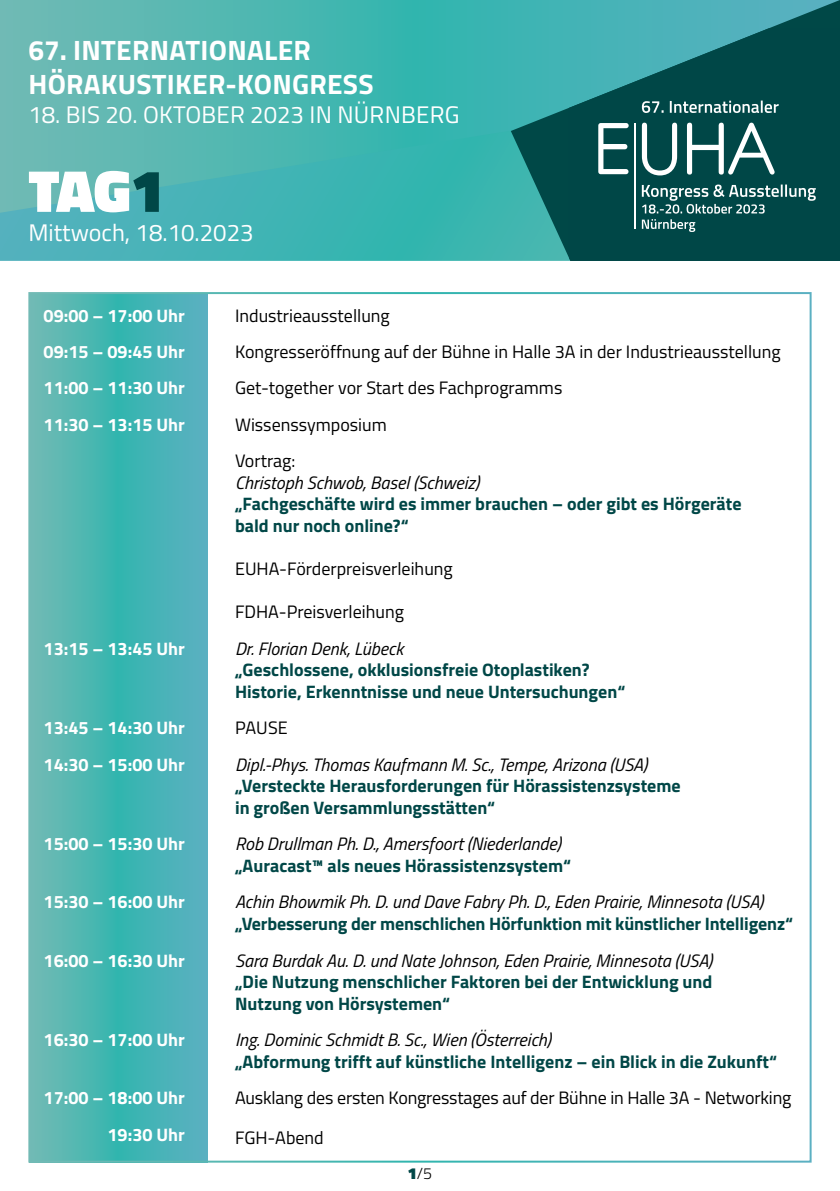
<style>
.page{position:relative;width:840px;height:1191px;background:#fff}
.page>*{position:absolute;margin:0;border:0;box-sizing:border-box;transform-origin:0 0}
.t1{font:900 60px "Titillium Web";color:#fff}
.t2{font:700 28px/33.6px "Titillium Web";letter-spacing:.01em;color:#fff}
.t3{font:24px "Titillium Web";color:#fff}
.Titel_Vortrag{font:700 18px/21.6px "Titillium Web";color:#004747}
.Redner_in{font:italic 18px "Titillium Web";color:#000}
.t4{font:18px "Titillium Web";color:#000}
.t5{font:700 18px "Titillium Web";color:#fff}
.Redner_in-2{font:300 16px "Titillium Web";color:#000}
.s1{color:#004747}
.s2{font-weight:900;color:#004747}
</style>
<div class="page">
<svg style="left:31px;top:295px;width:177px;height:864px;background:#4db5b4"></svg>
<svg style="left:0;top:0;width:510px;height:78px;background:#4eb7b1"></svg>
<svg style="left:0;top:78px;width:510px;height:183px;background:#49b5b2"></svg>
<svg style="left:510px;top:0;width:329px;height:261px;background:#359b9c"></svg>
<svg style="left:568px;top:28px;width:271px;height:233px;background:#0d5a5b"></svg>
<svg style="left:686px;top:123px;width:88px;height:52px"></svg>
<svg style="left:641px;top:123px;width:35px;height:52px"></svg>
<svg style="left:598px;top:123px;width:30px;height:51px"></svg>
<hr style="left:634px;top:123px;width:1px;height:106px;background:#fff">
<svg style="left:641px;top:101px;width:137px;height:12px"></svg>
<svg style="left:641px;top:184px;width:174px;height:48px;background:#2b6666"></svg>
<p class="t2" style="left:28px;top:32px;width:346px">67. INTERNATIONALER<br>HÖRAKUSTIKER-KONGRESS</p>
<p class="t3" style="left:28px;top:97px;width:432px">18. BIS 20. OKTOBER 2023 IN NÜRNBERG</p>
<p class="t1" style="left:28px;top:147px;width:137px">TAG<span class="s1">1</span></p>
<p class="t3" style="left:28px;top:215px;width:226px">Mittwoch, 18.10.2023</p>
<p class="t5" style="left:44px;top:301px;width:143px">09:00 – 17:00 Uhr</p>
<p class="t4" style="left:235px;top:302px;width:156px">Industrieausstellung</p>
<p class="t5" style="left:44px;top:338px;width:143px">09:15 – 09:45 Uhr</p>
<p class="t4" style="left:235px;top:338px;width:547px">Kongresseröffnung auf der Bühne in Halle 3A in der Industrieausstellung</p>
<p class="t5" style="left:44px;top:374px;width:143px">11:00 – 11:30 Uhr</p>
<p class="t4" style="left:235px;top:375px;width:328px">Get-together vor Start des Fachprogramms</p>
<p class="t5" style="left:44px;top:411px;width:143px">11:30 – 13:15 Uhr</p>
<p class="t4" style="left:235px;top:411px;width:153px">Wissenssymposium</p>
<p class="t4" style="left:235px;top:448px;width:62px">Vortrag:</p>
<p class="Redner_in" style="left:235px;top:469px;width:245px">Christoph Schwob, Basel (Schweiz)</p>
<p class="Titel_Vortrag" style="left:235px;top:492px;width:507px">„Fachgeschäfte wird es immer brauchen – oder gibt es Hörgeräte bald nur noch online?“</p>
<p class="t4" style="left:235px;top:556px;width:219px">EUHA-Förderpreisverleihung</p>
<p class="t4" style="left:235px;top:599px;width:170px">FDHA-Preisverleihung</p>
<p class="t5" style="left:44px;top:635px;width:143px">13:15 – 13:45 Uhr</p>
<p class="Redner_in" style="left:235px;top:635px;width:170px">Dr. Florian Denk, Lübeck</p>
<p class="Titel_Vortrag" style="left:235px;top:658px;width:391px">„Geschlossene, okklusionsfreie Otoplastiken?<br>Historie, Erkenntnisse und neue Untersuchungen“</p>
<p class="t5" style="left:44px;top:714px;width:143px">13:45 – 14:30 Uhr</p>
<p class="t4" style="left:235px;top:715px;width:54px">PAUSE</p>
<p class="t5" style="left:44px;top:751px;width:143px">14:30 – 15:00 Uhr</p>
<p class="Redner_in" style="left:235px;top:751px;width:413px">Dipl.-Phys. Thomas Kaufmann M. Sc., Tempe, Arizona (USA)</p>
<p class="Titel_Vortrag" style="left:235px;top:774px;width:447px">„Versteckte Herausforderungen für Hörassistenzsysteme in großen Versammlungsstätten“</p>
<p class="t5" style="left:44px;top:830px;width:143px">15:00 – 15:30 Uhr</p>
<p class="Redner_in" style="left:235px;top:831px;width:327px">Rob Drullman Ph. D., Amersfoort (Niederlande)</p>
<p class="Titel_Vortrag" style="left:235px;top:854px;width:337px">„Auracast™ als neues Hörassistenzsystem“</p>
<p class="t5" style="left:44px;top:888px;width:143px">15:30 – 16:00 Uhr</p>
<p class="Redner_in" style="left:235px;top:889px;width:529px">Achin Bhowmik Ph. D. und Dave Fabry Ph. D., Eden Prairie, Minnesota (USA)</p>
<p class="Titel_Vortrag" style="left:235px;top:912px;width:559px">„Verbesserung der menschlichen Hörfunktion mit künstlicher Intelligenz“</p>
<p class="t5" style="left:44px;top:946px;width:143px">16:00 – 16:30 Uhr</p>
<p class="Redner_in" style="left:235px;top:947px;width:478px">Sara Burdak Au. D. und Nate Johnson, Eden Prairie, Minnesota (USA)</p>
<p class="Titel_Vortrag" style="left:235px;top:970px;width:478px">„Die Nutzung menschlicher Faktoren bei der Entwicklung und<br>Nutzung von Hörsystemen“</p>
<p class="t5" style="left:44px;top:1026px;width:143px">16:30 – 17:00 Uhr</p>
<p class="Redner_in" style="left:235px;top:1026px;width:317px">Ing. Dominic Schmidt B. Sc., Wien (Österreich)</p>
<p class="Titel_Vortrag" style="left:235px;top:1049px;width:543px">„Abformung trifft auf künstliche Intelligenz – ein Blick in die Zukunft“</p>
<p class="t5" style="left:44px;top:1084px;width:143px">17:00 – 18:00 Uhr</p>
<p class="t4" style="left:235px;top:1084px;width:557px">Ausklang des ersten Kongresstages auf der Bühne in Halle 3A - Networking</p>
<p class="t5" style="left:107px;top:1120px;width:79px">19:30 Uhr</p>
<p class="t4" style="left:235px;top:1124px;width:90px">FGH-Abend</p>
<p class="Redner_in-2" style="left:407px;top:1162px;width:26px"><span class="s2">1</span>/5</p>
</div>
